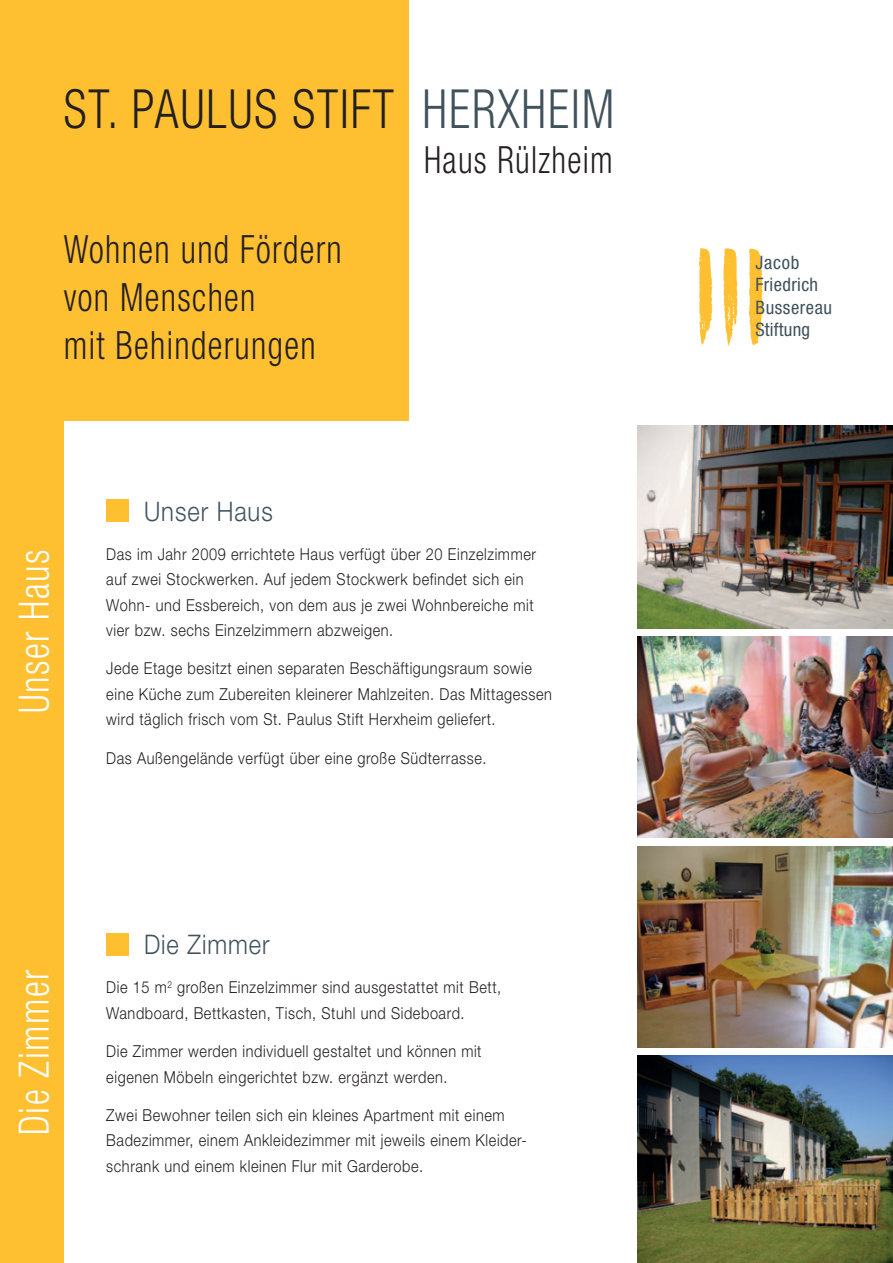
<style>
.page{position:relative;width:893px;height:1263px;background:#fff}
.page>*{position:absolute;margin:0;border:0;box-sizing:border-box;transform-origin:0 0}
.t1{font:300 condensed 54px "Helvetica Neue";letter-spacing:.04em;color:#231f20;scale:.88 1}
.t2{font:300 condensed 42px "Helvetica Neue";letter-spacing:.04em;color:#fff;scale:.88 1}
.t3{font:300 condensed 39px "Helvetica Neue";letter-spacing:.04em;color:#231f20;scale:.88 1}
.t4{font:300 condensed 37.5px "Helvetica Neue";letter-spacing:.04em;color:#231f20;scale:.88 1}
.t5{font:300 27px "Helvetica Neue";letter-spacing:.04em;color:#40525b;scale:.88 1}
.t6{font:condensed 18.6px "Helvetica Neue";letter-spacing:.02em;color:#40525b}
.t7{font:300 16.5px/25.5px "Helvetica Neue";letter-spacing:.04em;color:#231f20;scale:.88 1}
.s1{color:#40525b}
</style>
<div class="page">
<div style="left:0;top:0;width:408px;height:421px;background:#febf31"></div>
<img style="left:699px;top:249px;width:65px;height:97px">
<div style="left:0;top:404px;width:64px;height:859px;background:#febf31"></div>
<div style="left:106px;top:499px;width:23px;height:23px;background:#febf31"></div>
<div style="left:106px;top:933px;width:23px;height:22px;background:#febf31"></div>
<img style="left:638px;top:846px;width:255px;height:201px">
<img style="left:638px;top:1056px;width:255px;height:207px">
<img style="left:638px;top:425px;width:255px;height:203px">
<img style="left:638px;top:637px;width:255px;height:201px">
<p class="t1" style="left:64px;top:78px;width:627px">ST. PAULUS STIFT <span class="s1">HERXHEIM</span></p>
<p class="t3" style="left:64px;top:227px;width:317px">Wohnen und Fördern</p>
<p class="t3" style="left:64px;top:275px;width:219px">von Menschen</p>
<p class="t3" style="left:64px;top:323px;width:288px">mit Behinderungen</p>
<p class="t4" style="left:424px;top:138px;width:216px">Haus Rülzheim</p>
<p class="t2" style="left:10px;top:713px;width:187px;rotate:-90deg">Unser Haus</p>
<p class="t5" style="left:144px;top:494px;width:148px">Unser Haus</p>
<p class="t7" style="left:106px;top:541px;width:490px">Das im Jahr 2009 errichtete Haus verfügt über 20 Einzelzimmer auf zwei Stockwerken. Auf jedem Stockwerk befindet sich ein Wohn- und Essbereich, von dem aus je zwei Wohnbereiche mit vier bzw. sechs Einzelzimmern abzweigen.</p>
<p class="t7" style="left:106px;top:655px;width:508px">Jede Etage besitzt einen separaten Beschäftigungsraum sowie eine Küche zum Zubereiten kleinerer Mahlzeiten. Das Mittagessen wird täglich frisch vom St. Paulus Stift Herxheim geliefert.</p>
<p class="t7" style="left:106px;top:745px;width:433px">Das Außengelände verfügt über eine große Südterrasse.</p>
<p class="t2" style="left:10px;top:1135px;width:189px;rotate:-90deg">Die Zimmer</p>
<p class="t5" style="left:144px;top:928px;width:144px">Die Zimmer</p>
<p class="t7" style="left:106px;top:974px;width:450px">Die 15 m<sup>2</sup> großen Einzelzimmer sind ausgestattet mit Bett,<br>Wandboard, Bettkasten, Tisch, Stuhl und Sideboard.</p>
<p class="t7" style="left:106px;top:1038px;width:428px">Die Zimmer werden individuell gestaltet und können mit eigenen Möbeln eingerichtet bzw. ergänzt werden.</p>
<p class="t7" style="left:106px;top:1102px;width:480px">Zwei Bewohner teilen sich ein kleines Apartment mit einem<br>Badezimmer, einem Ankleidezimmer mit jeweils einem Kleider&shy;schrank und einem kleinen Flur mit Garderobe.</p>
<p class="t6" style="left:755px;top:251px;width:45px">Jacob</p>
<p class="t6" style="left:755px;top:274px;width:64px">Friedrich</p>
<p class="t6" style="left:755px;top:296px;width:78px">Bussereau</p>
<p class="t6" style="left:755px;top:319px;width:56px">Stiftung</p>
</div>
